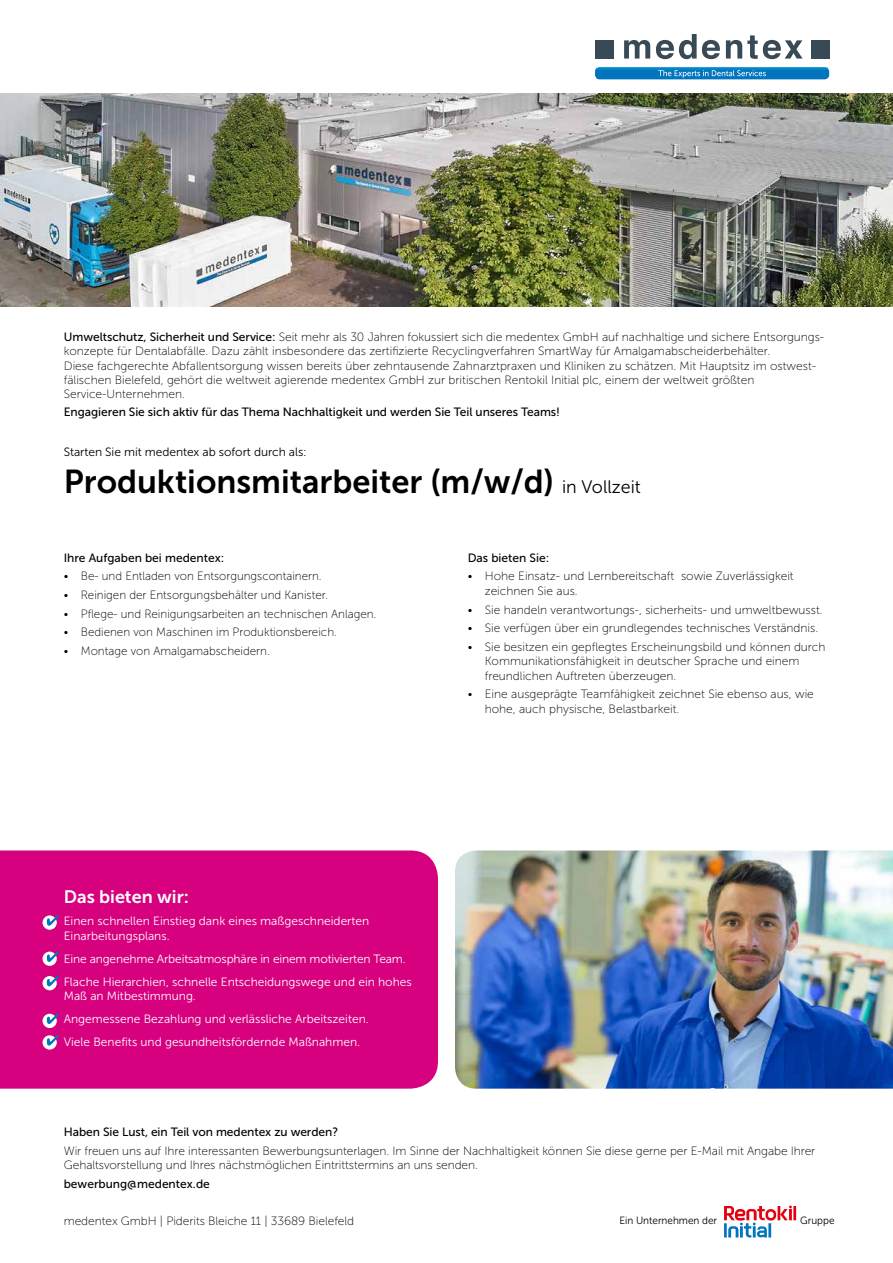
<style>
.page{position:relative;width:893px;height:1263px;background:#fff}
.page>*{position:absolute;margin:0;border:0;box-sizing:border-box;transform-origin:0 0}
.t1{font:33px "Museo Sans 700";color:#000}
.t2{font:18px "Museo Sans 700";color:#fff}
.t3{font:12px/14.4px "Museo Sans 100";color:#000}
.t4{font:12px/23px "Museo Sans 300";color:#fff}
.t5{font:12px "Museo Sans 500";letter-spacing:-.005em;color:#000}
.t6{font:12px "Museo Sans 300";letter-spacing:-.005em;color:#000}
.t7{font:10.5px "Museo Sans 300";color:#000;scale:.95 1}
.s1{font-family:"Museo Sans 500"}
.s2{font-family:"Museo Sans 300";font-size:18px}
</style>
<div class="page">
<svg style="left:624px;top:40px;width:26px;height:19px"></svg>
<svg style="left:656px;top:34px;width:64px;height:25px"></svg>
<svg style="left:726px;top:35px;width:77px;height:24px"></svg>
<div style="left:595px;top:40px;width:18px;height:19px;background:#384a55"></div>
<div style="left:811px;top:40px;width:18px;height:19px;background:#384a55"></div>
<svg style="left:595px;top:67px;width:234px;height:12px;background:#1683c5"></svg>
<svg style="left:724px;top:1205px;width:72px;height:32px"></svg>
<div style="left:0;top:850px;width:438px;height:239px;background:#d7007e"></div>
<div style="left:43px;top:915px;width:14px;height:15px;background:#fff;border-radius:50%"></div>
<svg style="left:47px;top:915px;width:12px;height:11px"></svg>
<div style="left:43px;top:976px;width:14px;height:14px;background:#fff;border-radius:50%"></div>
<svg style="left:47px;top:976px;width:12px;height:10px"></svg>
<div style="left:43px;top:1014px;width:14px;height:14px;background:#fff;border-radius:50%"></div>
<svg style="left:47px;top:1013px;width:12px;height:11px"></svg>
<div style="left:43px;top:1035px;width:14px;height:14px;background:#fff;border-radius:50%"></div>
<svg style="left:47px;top:1035px;width:12px;height:11px"></svg>
<svg style="left:43px;top:951px;width:14px;height:15px"></svg>
<svg style="left:47px;top:951px;width:12px;height:11px"></svg>
<img style="left:455px;top:850px;width:438px;height:239px">
<img style="left:0;top:94px;width:893px;height:212px">
<p class="t3" style="left:64px;top:329px;width:762px"><span class="s1">Umweltschutz, Sicherheit und Service:</span> Seit mehr als 30 Jahren fokussiert sich die medentex GmbH auf nachhaltige und sichere Entsorgungs&shy;konzepte für Dentalabfälle. Dazu zählt insbesondere das zertifizierte Recyclingverfahren SmartWay für Amalgamabscheiderbehälter.<br>Diese fachgerechte Abfallentsorgung wissen bereits über zehntausende Zahnarztpraxen und Kliniken zu schätzen. Mit Hauptsitz im ostwest&shy;fälischen Bielefeld, gehört die weltweit agierende medentex GmbH zur britischen Rentokil Initial plc, einem der weltweit größten Service-Unternehmen.</p>
<p class="t5" style="left:64px;top:406px;width:498px">Engagieren Sie sich aktiv für das Thema Nachhaltigkeit und werden Sie Teil unseres Teams!</p>
<p class="t6" style="left:64px;top:445px;width:245px">Starten Sie mit medentex ab sofort durch als:</p>
<h1 class="t1" style="left:64px;top:463px;width:578px">Produktionsmitarbeiter (m/w/d) <span class="s2">in Vollzeit</span></h1>
<p class="t5" style="left:64px;top:551px;width:162px">Ihre Aufgaben bei medentex:</p>
<p class="t3" style="left:64px;top:569px;width:259px">• Be- und Entladen von Entsorgungscontainern.</p>
<p class="t3" style="left:64px;top:588px;width:266px">• Reinigen der Entsorgungsbehälter und Kanister.</p>
<p class="t3" style="left:64px;top:607px;width:314px">• Pflege- und Reinigungsarbeiten an technischen Anlagen.</p>
<p class="t3" style="left:64px;top:625px;width:275px">• Bedienen von Maschinen im Produktionsbereich.</p>
<p class="t3" style="left:64px;top:644px;width:208px">• Montage von Amalgamabscheidern.</p>
<p class="t5" style="left:468px;top:551px;width:83px">Das bieten Sie:</p>
<p class="t3" style="left:485px;top:569px;width:310px;text-indent:-17px">• Hohe Einsatz- und Lernbereitschaft sowie Zuverlässigkeit zeichnen Sie aus.</p>
<p class="t3" style="left:468px;top:602px;width:356px">• Sie handeln verantwortungs-, sicherheits- und umweltbewusst.</p>
<p class="t3" style="left:468px;top:621px;width:352px">• Sie verfügen über ein grundlegendes technisches Verständnis.</p>
<p class="t3" style="left:485px;top:640px;width:342px;text-indent:-17px">• Sie besitzen ein gepflegtes Erscheinungsbild und können durch<br>Kommunikationsfähigkeit in deutscher Sprache und einem freundlichen Auftreten überzeugen.</p>
<p class="t3" style="left:485px;top:687px;width:331px;text-indent:-17px">• Eine ausgeprägte Teamfähigkeit zeichnet Sie ebenso aus, wie hohe, auch physische, Belastbarkeit.</p>
<h2 class="t2" style="left:64px;top:887px;width:127px">Das bieten wir:</h2>
<p class="t4" style="left:64px;top:914px;width:307px;line-height:14.4px">Einen schnellen Einstieg dank eines maßgeschneiderten<br>Einarbeitungsplans.</p>
<p class="t4" style="left:64px;top:947px;width:349px">Eine angenehme Arbeitsatmosphäre in einem motivierten Team.<br>Flache Hierarchien, schnelle Entscheidungswege und ein hohes</p>
<p class="t4" style="left:64px;top:984px;width:306px">Maß an Mitbestimmung.<br>Angemessene Bezahlung und verlässliche Arbeitszeiten.<br>Viele Benefits und gesundheitsfördernde Maßnahmen.</p>
<p class="t5" style="left:64px;top:1125px;width:276px">Haben Sie Lust, ein Teil von medentex zu werden?</p>
<p class="t3" style="left:64px;top:1143px;width:753px">Wir freuen uns auf Ihre interessanten Bewerbungsunterlagen. Im Sinne der Nachhaltigkeit können Sie diese gerne per E-Mail mit Angabe Ihrer<br>Gehaltsvorstellung und Ihres nächstmöglichen Eintrittstermins an uns senden.</p>
<p class="t5" style="left:64px;top:1177px;width:148px">bewerbung@medentex.de</p>
<p class="t3" style="left:64px;top:1213px;width:292px">medentex GmbH | Piderits Bleiche 11 | 33689 Bielefeld</p>
<p class="t7" style="left:619px;top:1215px;width:104px">Ein Unternehmen der</p>
<p class="t7" style="left:800px;top:1215px;width:38px">Gruppe</p>
</div>
